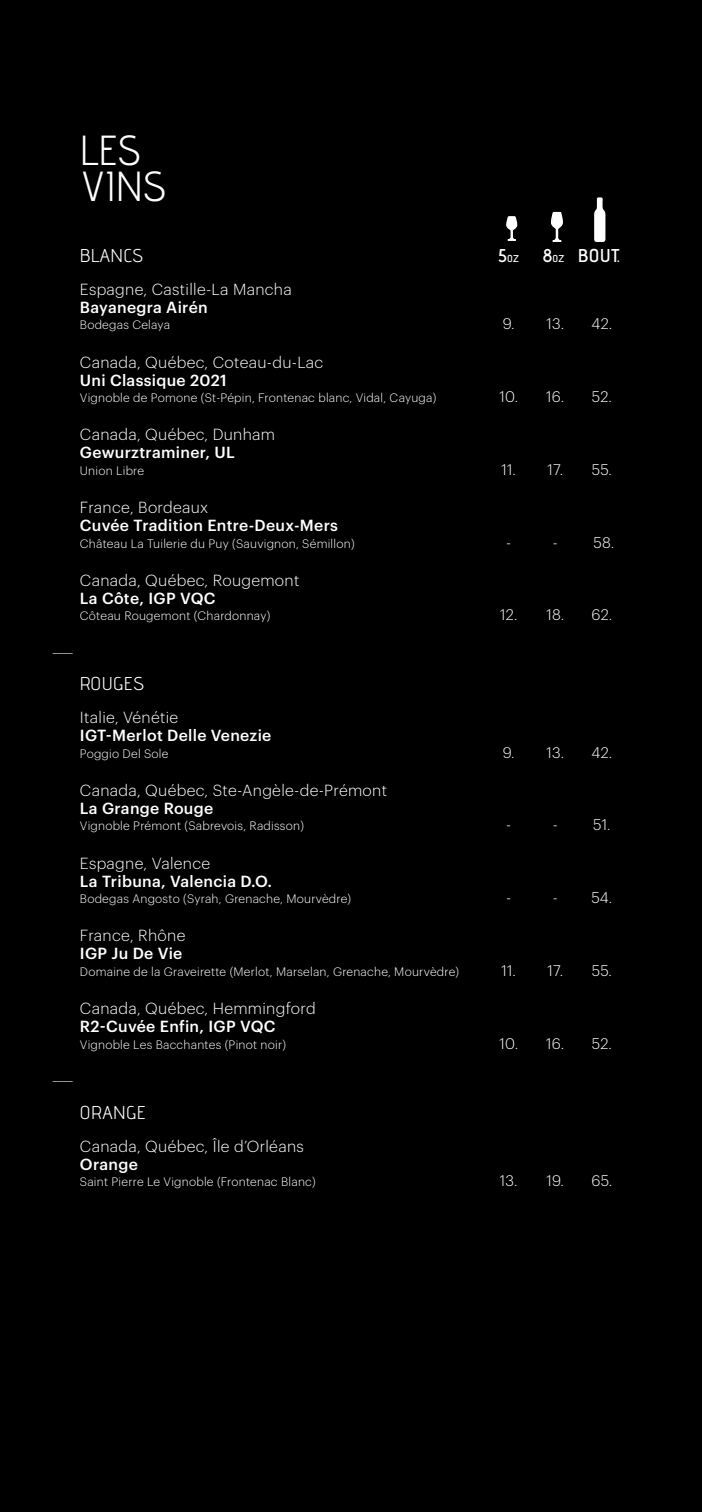
<style>
.page{position:relative;width:702px;height:1512px;background:#000}
.page>*{position:absolute;margin:0;border:0;box-sizing:border-box;transform-origin:0 0}
.t1{font:42px/36px "Advent Pro";color:#fff}
.t2{font:18.6px "Advent Pro";letter-spacing:.02em;color:#fff;scale:1.05 1}
.t3{font:600 18.6px "Advent Pro";color:#fff;scale:1.05 1}
.t4{font:300 15.75px "Graphik";letter-spacing:.02em;color:#fff}
.t5{font:500 15.75px "Graphik";letter-spacing:.02em;color:#fff}
.t6{font:300 15px "Graphik";letter-spacing:.015em;color:#fff}
.t7{font:300 12.75px "Graphik";color:#fff}
.t8{font:300 12px "Graphik";letter-spacing:.02em;color:#fff}
.t9{font:600 10.05px "Advent Pro";color:#fff;scale:1.05 1}
.s1{font-size:18.6px}
.s2{font-size:10.05px}
</style>
<div class="page">
<svg style="left:506px;top:216px;width:12px;height:25px"></svg>
<svg style="left:551px;top:211px;width:12px;height:31px"></svg>
<svg style="left:594px;top:197px;width:12px;height:45px"></svg>
<h1 class="t1" style="left:80px;top:131px;width:88px">LES<br>VINS</h1>
<h2 class="t2" style="left:80px;top:244px;width:62px">BLANCS</h2>
<p class="t9" style="left:499px;top:252px;width:21px"><span class="s1">5</span>OZ</p>
<h2 class="t3" style="left:543px;top:244px;width:75px">8<span class="s2">OZ</span> BOUT.</h2>
<h3 class="t4" style="left:80px;top:278px;width:213px">Espagne, Castille-La Mancha</h3>
<h3 class="t5" style="left:80px;top:295px;width:129px">Bayanegra Airén</h3>
<p class="t8" style="left:80px;top:316px;width:92px">Bodegas Celaya</p>
<p class="t6" style="left:503px;top:313px;width:63px">9. 13.</p>
<p class="t6" style="left:591px;top:313px;width:22px">42.</p>
<h3 class="t4" style="left:80px;top:350px;width:245px">Canada, Québec, Coteau-du-Lac</h3>
<h3 class="t5" style="left:80px;top:368px;width:148px">Uni Classique 2021</h3>
<p class="t8" style="left:80px;top:389px;width:358px">Vignoble de Pomone (St-Pépin, Frontenac blanc, Vidal, Cayuga)</p>
<p class="t6" style="left:499px;top:386px;width:66px">10. 16.</p>
<p class="t6" style="left:592px;top:386px;width:22px">52.</p>
<h3 class="t4" style="left:80px;top:423px;width:197px">Canada, Québec, Dunham</h3>
<h3 class="t5" style="left:80px;top:441px;width:156px">Gewurztraminer, UL</h3>
<p class="t8" style="left:80px;top:462px;width:66px">Union Libre</p>
<p class="t6" style="left:501px;top:458px;width:63px">11. 17.</p>
<p class="t6" style="left:592px;top:458px;width:22px">55.</p>
<h3 class="t4" style="left:80px;top:496px;width:130px">France, Bordeaux</h3>
<h3 class="t5" style="left:80px;top:513px;width:260px">Cuvée Tradition Entre-Deux-Mers</h3>
<p class="t8" style="left:80px;top:534px;width:276px">Château La Tuilerie du Puy (Sauvignon, Sémillon)</p>
<p class="t6" style="left:506px;top:531px;width:6px">-</p>
<p class="t6" style="left:553px;top:531px;width:63px">- 58.</p>
<h3 class="t4" style="left:80px;top:569px;width:221px">Canada, Québec, Rougemont</h3>
<h3 class="t5" style="left:80px;top:586px;width:137px">La Côte, IGP VQC</h3>
<p class="t8" style="left:80px;top:607px;width:192px">Côteau Rougemont (Chardonnay)</p>
<p class="t6" style="left:500px;top:604px;width:66px">12. 18.</p>
<p class="t6" style="left:591px;top:604px;width:22px">62.</p>
<p class="t7" style="left:53px;top:638px;width:21px">____</p>
<h2 class="t2" style="left:80px;top:672px;width:63px">ROUGES</h2>
<h3 class="t4" style="left:80px;top:706px;width:100px">Italie, Vénétie</h3>
<h3 class="t5" style="left:80px;top:723px;width:193px">IGT-Merlot Delle Venezie</h3>
<p class="t8" style="left:80px;top:745px;width:90px">Poggio Del Sole</p>
<p class="t6" style="left:503px;top:741px;width:63px">9. 13.</p>
<p class="t6" style="left:591px;top:741px;width:22px">42.</p>
<h3 class="t4" style="left:80px;top:779px;width:309px">Canada, Québec, Ste-Angèle-de-Prémont</h3>
<h3 class="t5" style="left:80px;top:796px;width:135px">La Grange Rouge</h3>
<p class="t8" style="left:80px;top:817px;width:226px">Vignoble Prémont (Sabrevois, Radisson)</p>
<p class="t6" style="left:506px;top:814px;width:6px">-</p>
<p class="t6" style="left:553px;top:814px;width:59px">- 51.</p>
<h3 class="t4" style="left:80px;top:851px;width:132px">Espagne, Valence</h3>
<h3 class="t5" style="left:80px;top:869px;width:194px">La Tribuna, Valencia D.O.</h3>
<p class="t8" style="left:80px;top:890px;width:273px">Bodegas Angosto (Syrah, Grenache, Mourvèdre)</p>
<p class="t6" style="left:506px;top:887px;width:6px">-</p>
<p class="t6" style="left:553px;top:887px;width:61px">- 54.</p>
<h3 class="t4" style="left:80px;top:924px;width:107px">France, Rhône</h3>
<h3 class="t5" style="left:80px;top:942px;width:104px">IGP Ju De Vie</h3>
<p class="t8" style="left:80px;top:963px;width:381px">Domaine de la Graveirette (Merlot, Marselan, Grenache, Mourvèdre)</p>
<p class="t6" style="left:501px;top:960px;width:63px">11. 17.</p>
<p class="t6" style="left:592px;top:960px;width:22px">55.</p>
<h3 class="t4" style="left:80px;top:997px;width:237px">Canada, Québec, Hemmingford</h3>
<h3 class="t5" style="left:80px;top:1014px;width:197px">R2-Cuvée Enfin, IGP VQC</h3>
<p class="t8" style="left:80px;top:1036px;width:208px">Vignoble Les Bacchantes (Pinot noir)</p>
<p class="t6" style="left:499px;top:1032px;width:66px">10. 16.</p>
<p class="t6" style="left:592px;top:1032px;width:22px">52.</p>
<p class="t7" style="left:53px;top:1066px;width:21px">____</p>
<h2 class="t2" style="left:80px;top:1101px;width:64px">ORANGE</h2>
<h3 class="t4" style="left:80px;top:1134px;width:225px">Canada, Québec, Île d’Orléans</h3>
<h3 class="t5" style="left:80px;top:1152px;width:59px">Orange</h3>
<p class="t8" style="left:80px;top:1173px;width:237px">Saint Pierre Le Vignoble (Frontenac Blanc)</p>
<p class="t6" style="left:500px;top:1170px;width:66px">13. 19.</p>
<p class="t6" style="left:591px;top:1170px;width:22px">65.</p>
</div>
